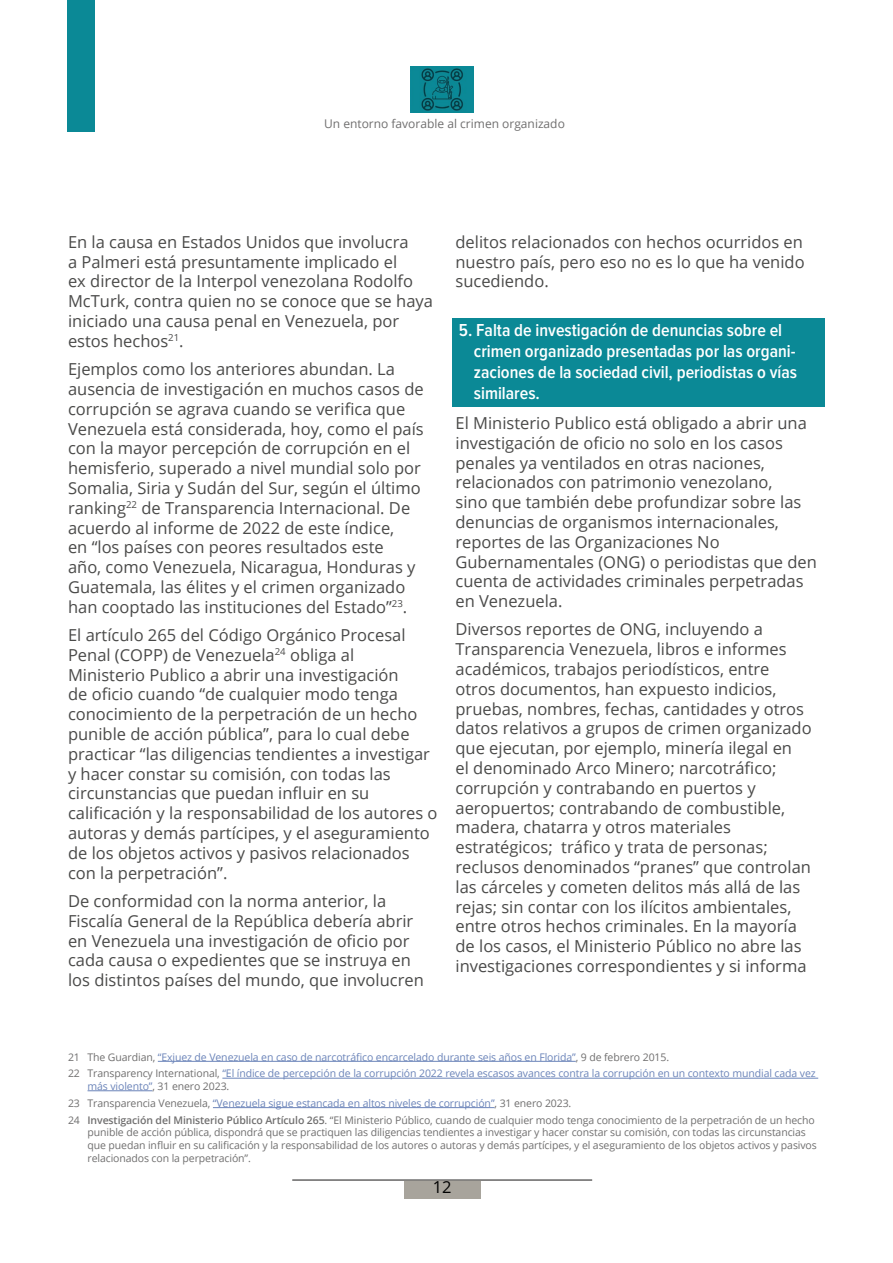
<style>
.page{position:relative;width:893px;height:1263px;background:#fff}
.page>*{position:absolute;margin:0;border:0;box-sizing:border-box;transform-origin:0 0}
.t1{font:600 18px/21px "Proxima Nova Cond";color:#fff}
.t2{font:16.5px/19.8px "Open Sans";color:#4a4a49}
.t3{font:16.5px "Open Sans";color:#000}
.t4{font:12px "Open Sans";color:#706f6f}
.t5{font:10.5px/16.8px "Open Sans";letter-spacing:-.01em;color:#706f6f}
.t6{font:10.5px/16.8px "Open Sans";letter-spacing:-.01em;color:#6b84b9}
.s1{color:#706f6f}
.s2{color:#6b84b9}
.s3{font-weight:600}
</style>
<div class="page">
<img style="left:410px;top:67px;width:64px;height:46px">
<div style="left:68px;top:0;width:27px;height:132px;background:#0b8996"></div>
<div style="left:404px;top:1180px;width:76px;height:18px;background:#a8a49c"></div>
<hr style="left:292px;top:1179px;width:300px;height:1px;background:#706f6f">
<div style="left:453px;top:319px;width:372px;height:88px;background:#0b8996"></div>
<hr style="left:158px;top:1061px;width:418px;height:1px;background:#6b84b9">
<hr style="left:222px;top:1078px;width:596px;height:1px;background:#6b84b9">
<hr style="left:88px;top:1090px;width:64px;height:1px;background:#6b84b9">
<hr style="left:213px;top:1107px;width:282px;height:1px;background:#6b84b9">
<p class="t4" style="left:324px;top:115px;width:242px">Un entorno favorable al crimen organizado</p>
<p class="t2" style="left:68px;top:231px;width:366px">En la causa en Estados Unidos que involucra<br>a Palmeri está presuntamente implicado el<br>ex director de la Interpol venezolana Rodolfo McTurk, contra quien no se conoce que se haya iniciado una causa penal en Venezuela, por estos hechos<sup>21</sup>.</p>
<p class="t2" style="left:68px;top:359px;width:357px">Ejemplos como los anteriores abundan. La ausencia de investigación en muchos casos de corrupción se agrava cuando se verifica que Venezuela está considerada, hoy, como el país con la mayor percepción de corrupción en el hemisferio, superado a nivel mundial solo por Somalia, Siria y Sudán del Sur, según el último ranking<sup>22</sup> de Transparencia Internacional. De acuerdo al informe de 2022 de este índice,<br>en “los países con peores resultados este<br>año, como Venezuela, Nicaragua, Honduras y Guatemala, las élites y el crimen organizado han cooptado las instituciones del Estado”<sup>23</sup>.</p>
<p class="t2" style="left:68px;top:625px;width:371px">El artículo 265 del Código Orgánico Procesal Penal (COPP) de Venezuela<sup>24</sup> obliga al<br>Ministerio Publico a abrir una investigación<br>de oficio cuando “de cualquier modo tenga conocimiento de la perpetración de un hecho punible de acción pública”, para lo cual debe practicar “las diligencias tendientes a investigar y hacer constar su comisión, con todas las circunstancias que puedan influir en su calificación y la responsabilidad de los autores o autoras y demás partícipes, y el aseguramiento de los objetos activos y pasivos relacionados con la perpetración”.</p>
<p class="t2" style="left:68px;top:891px;width:357px">De conformidad con la norma anterior, la Fiscalía General de la República debería abrir en Venezuela una investigación de oficio por cada causa o expedientes que se instruya en los distintos países del mundo, que involucren</p>
<p class="t2" style="left:455px;top:231px;width:351px;text-align:justify">delitos relacionados con hechos ocurridos en nuestro país, pero eso no es lo que ha venido sucediendo.</p>
<p class="t1" style="left:474px;top:320px;width:325px;text-indent:-15px">5. Falta de investigación de denuncias sobre el crimen organizado presentadas por las organi&shy;zaciones de la sociedad civil, periodistas o vías similares.</p>
<p class="t2" style="left:455px;top:413px;width:363px">El Ministerio Publico está obligado a abrir una investigación de oficio no solo en los casos penales ya ventilados en otras naciones, relacionados con patrimonio venezolano,<br>sino que también debe profundizar sobre las denuncias de organismos internacionales, reportes de las Organizaciones No Gubernamentales (ONG) o periodistas que den cuenta de actividades criminales perpetradas en Venezuela.</p>
<p class="t2" style="left:455px;top:619px;width:358px">Diversos reportes de ONG, incluyendo a Transparencia Venezuela, libros e informes académicos, trabajos periodísticos, entre otros documentos, han expuesto indicios, pruebas, nombres, fechas, cantidades y otros datos relativos a grupos de crimen organizado que ejecutan, por ejemplo, minería ilegal en<br>el denominado Arco Minero; narcotráfico; corrupción y contrabando en puertos y aeropuertos; contrabando de combustible, madera, chatarra y otros materiales estratégicos; tráfico y trata de personas; reclusos denominados “pranes” que controlan las cárceles y cometen delitos más allá de las rejas; sin contar con los ilícitos ambientales, entre otros hechos criminales. En la mayoría de los casos, el Ministerio Público no abre las investigaciones correspondientes y si informa</p>
<p class="t6" style="left:68px;top:1048px;width:749px"><span class="s1">21 The Guardian,</span> “Exjuez de Venezuela en caso de narcotráfico encarcelado durante seis años en Florida”<span class="s1">, 9 de febrero 2015.<br>22 Transparency International,</span> “El índice de percepción de la corrupción 2022 revela escasos avances contra la corrupción en un contexto mundial cada vez</p>
<p class="t5" style="left:68px;top:1077px;width:748px;text-indent:19px"><span class="s2">más violento”</span>, 31 enero 2023.<br>23 Transparencia Venezuela, <span class="s2">“Venezuela sigue estancada en altos niveles de corrupción”</span>, 31 enero 2023.<br>24 <span class="s3">Investigación del Ministerio Público Artículo 265</span>. “El Ministerio Público, cuando de cualquier modo tenga conocimiento de la perpetración de un hecho</p>
<p class="t5" style="left:88px;top:1126px;width:731px;line-height:12.6px">punible de acción pública, dispondrá que se practiquen las diligencias tendientes a investigar y hacer constar su comisión, con todas las circunstancias que puedan influir en su calificación y la responsabilidad de los autores o autoras y demás partícipes, y el aseguramiento de los objetos activos y pasivos relacionados con la perpetración”.</p>
<p class="t3" style="left:433px;top:1176px;width:20px">12</p>
</div>
